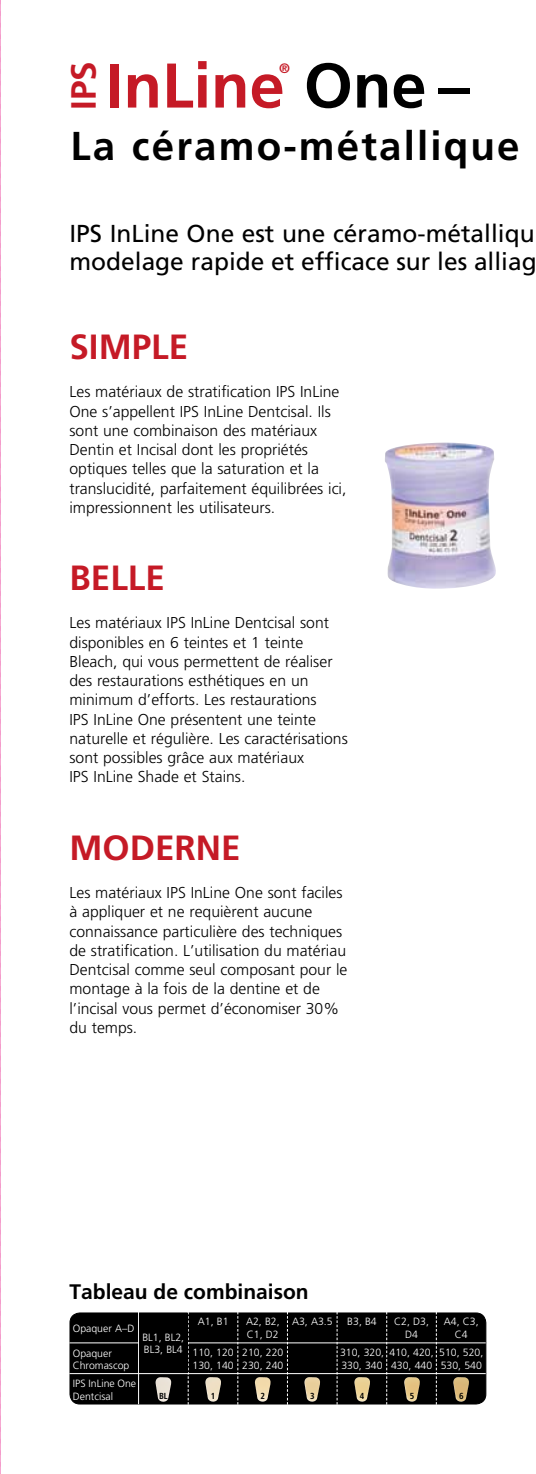
<style>
.page{position:relative;width:536px;height:1474px;background:#fff}
.page>*{position:absolute;margin:0;border:0;box-sizing:border-box;transform-origin:0 0}
.t1{font:700 63px "Frutiger";color:#c51a26}
.t2{font:700 40.25px "Frutiger";letter-spacing:.055em;color:#000}
.t3{font:700 35px "Frutiger";color:#c51a26}
.t4{font:24.5px/28px "Frutiger";color:#000}
.t5{font:700 21px "Frutiger";color:#000}
.t6{font:300 15.75px/19.2px "Frutiger";color:#000}
.t7{font:700 13.65px "Frutiger";color:#c51a26}
.t8{font:300 10.5px/12.2px "Frutiger";color:#fff}
.t9{font:700 condensed 8.75px "Frutiger";color:#000}
.s1{color:#000}
</style>
<div class="page">
<div style="left:70px;top:1312px;width:416px;height:91px;background:#000;border-radius:10px"></div>
<div style="left:69px;top:1312px;width:417px;height:92px;border:1px solid #000;border-radius:10px"></div>
<img style="left:155px;top:1377px;width:16px;height:24px">
<img style="left:205px;top:1377px;width:16px;height:24px">
<img style="left:255px;top:1377px;width:16px;height:24px">
<img style="left:304px;top:1377px;width:16px;height:24px">
<img style="left:354px;top:1377px;width:16px;height:24px">
<img style="left:404px;top:1377px;width:16px;height:24px">
<img style="left:453px;top:1377px;width:16px;height:24px">
<svg style="left:237px;top:1312px;width:1px;height:92px"></svg>
<svg style="left:188px;top:1312px;width:1px;height:92px"></svg>
<hr style="left:138px;top:1311px;width:1px;height:93px;background:#fff">
<svg style="left:287px;top:1312px;width:1px;height:92px"></svg>
<svg style="left:337px;top:1312px;width:1px;height:92px"></svg>
<svg style="left:386px;top:1312px;width:1px;height:92px"></svg>
<svg style="left:436px;top:1312px;width:1px;height:92px"></svg>
<hr style="left:69px;top:1342px;width:417px;height:1px;background:#fff">
<hr style="left:69px;top:1373px;width:417px;height:1px;background:#fff">
<div style="left:139px;top:1313px;width:49px;height:59px;background:#000"></div>
<img style="left:385px;top:442px;width:111px;height:147px">
<svg style="left:0;top:0;width:1px;height:1473px"></svg>
<h1 class="t1" style="left:106px;top:49px;width:365px">InLine <span class="s1">One –</span></h1>
<h2 class="t2" style="left:71px;top:122px;width:450px">La céramo-métallique</h2>
<h3 class="t3" style="left:63px;top:110px;width:50px;rotate:-90deg">IPS</h3>
<p class="t7" style="left:279px;top:60px;width:12px">®</p>
<h3 class="t4" style="left:69px;top:219px;width:468px">IPS InLine One est une céramo-métalliqu modelage rapide et efficace sur les alliag</h3>
<h3 class="t3" style="left:69px;top:326px;width:115px">SIMPLE</h3>
<p class="t6" style="left:69px;top:382px;width:278px">Les matériaux de stratification IPS InLine One s’appellent IPS InLine Dentcisal. Ils sont une combinaison des matériaux Dentin et Incisal dont les propriétés optiques telles que la saturation et la translucidité, parfaitement équilibrées ici, impressionnent les utilisateurs.</p>
<h3 class="t3" style="left:69px;top:557px;width:92px">BELLE</h3>
<p class="t6" style="left:69px;top:613px;width:280px">Les matériaux IPS InLine Dentcisal sont disponibles en 6 teintes et 1 teinte Bleach, qui vous permettent de réaliser des restaurations esthétiques en un minimum d’efforts. Les restaurations<br>IPS InLine One présentent une teinte naturelle et régulière. Les caractérisations sont possibles grâce aux matériaux<br>IPS InLine Shade et Stains.</p>
<h3 class="t3" style="left:69px;top:826px;width:83px">MODERNE</h3>
<p class="t6" style="left:69px;top:883px;width:279px">Les matériaux IPS InLine One sont faciles à appliquer et ne requièrent aucune connaissance particulière des techniques de stratification. L’utilisation du matériau Dentcisal comme seul composant pour le montage à la fois de la dentine et de l’incisal vous permet d’économiser 30% du temps.</p>
<h3 class="t5" style="left:69px;top:1278px;width:241px">Tableau de combinaison</h3>
<p class="t8" style="left:198px;top:1315px;width:32px">A1, B1</p>
<p class="t8" style="left:246px;top:1315px;width:88px">A2, B2, A3, A3.5</p>
<p class="t8" style="left:347px;top:1315px;width:31px">B3, B4</p>
<p class="t8" style="left:394px;top:1315px;width:86px">C2, D3, -A4, C3,</p>
<p class="t8" style="left:247px;top:1328px;width:33px">C1, D2</p>
<p class="t8" style="left:405px;top:1328px;width:14px">D4</p>
<p class="t8" style="left:455px;top:1328px;width:14px">C4</p>
<p class="t8" style="left:73px;top:1322px;width:63px">Opaquer A–D</p>
<p class="t8" style="left:73px;top:1346px;width:58px">Opaquer<br>Chromascop</p>
<p class="t8" style="left:73px;top:1377px;width:65px">IPS InLine One<br>Dentcisal</p>
<p class="t8" style="left:142px;top:1330px;width:43px">BL1, BL2,<br>BL3, BL4</p>
<p class="t8" style="left:192px;top:1346px;width:92px">110, 120 210, 220</p>
<p class="t8" style="left:340px;top:1346px;width:145px">310, 320, 410, 420, 510, 520,</p>
<p class="t8" style="left:192px;top:1359px;width:92px">130, 140 230, 240</p>
<p class="t8" style="left:341px;top:1359px;width:142px">330, 340 430, 440 530, 540</p>
<p class="t9" style="left:159px;top:1390px;width:10px">BL</p>
<p class="t9" style="left:211px;top:1390px;width:6px">1</p>
<p class="t9" style="left:261px;top:1390px;width:6px">2</p>
<p class="t9" style="left:310px;top:1390px;width:6px">3</p>
<p class="t9" style="left:360px;top:1390px;width:6px">4</p>
<p class="t9" style="left:410px;top:1390px;width:6px">5</p>
<p class="t9" style="left:459px;top:1390px;width:6px">6</p>
</div>
